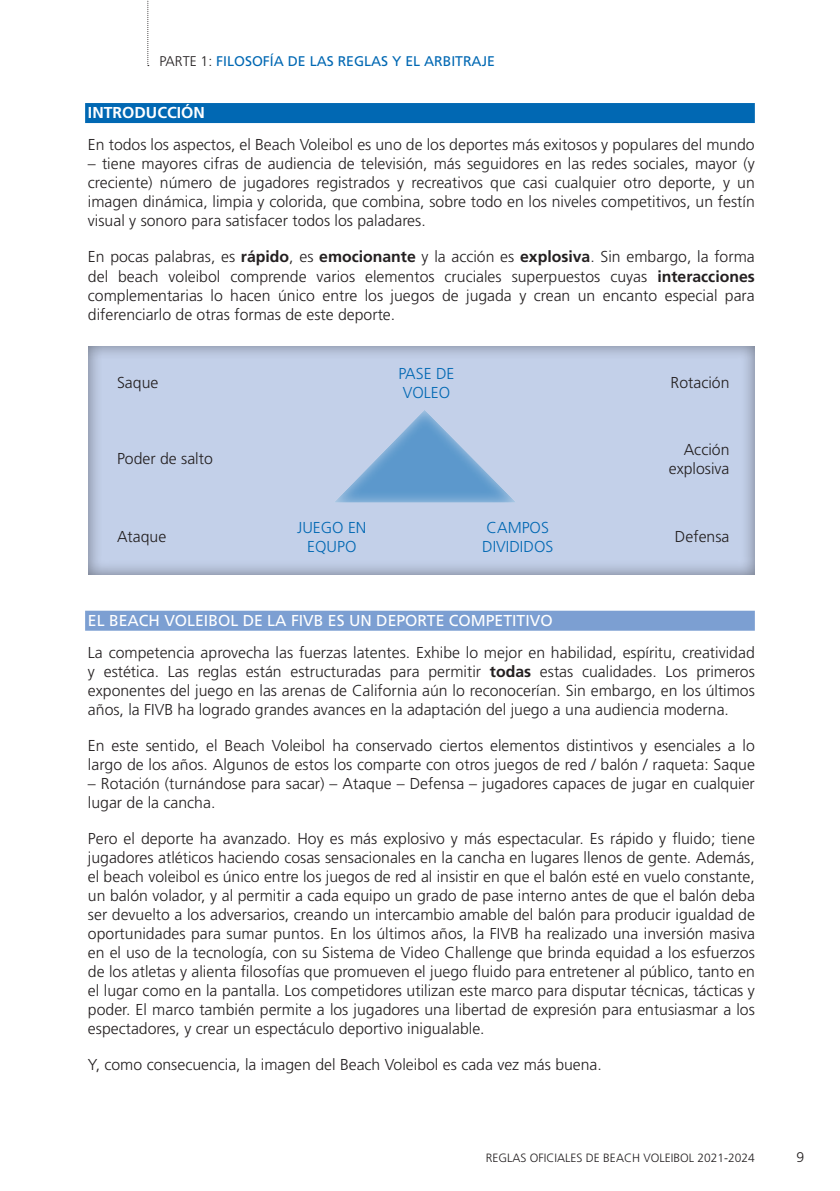
<style>
.page{position:relative;width:840px;height:1191px;background:#fff}
.page>*{position:absolute;margin:0;border:0;box-sizing:border-box;transform-origin:0 0}
.t1{font:300 15.8px/19px "Frutiger LT Std";color:#231f20;text-align:justify}
.t2{font:15.8px "Frutiger LT Std";color:#fff}
.t3{font:300 15.8px/19px "Frutiger LT Std";color:#0168b3}
.t4{font:700 15.8px "Frutiger";color:#fff}
.t5{font:14px "Frutiger LT Std";color:#0168b3}
.t6{font:300 14px "Frutiger LT Std";color:#231f20}
.t7{font:300 12px "Frutiger LT Std";color:#231f20}
.s1{font-weight:300;color:#231f20}
.s2{font-weight:700}
</style>
<div class="page">
<svg style="left:147px;top:0;width:2px;height:66px"></svg>
<div style="left:85px;top:103px;width:669px;height:20px;background:#0168b3"></div>
<div style="left:85px;top:610px;width:669px;height:20px;background:#7c9fd2"></div>
<div style="left:86px;top:343px;width:670px;height:232px;background:#231f20;opacity:.5"></div>
<div style="left:331px;top:408px;width:185px;height:95px;background:#fff;opacity:.75"></div>
<p class="t5" style="left:159px;top:53px;width:337px"><span class="s1">PARTE 1:</span> FILOSOFÍA DE LAS REGLAS Y EL ARBITRAJE</p>
<p class="t4" style="left:88px;top:104px;width:118px">INTRODUCCIÓN</p>
<p class="t1" style="left:88px;top:136px;width:668px">En todos los aspectos, el Beach Voleibol es uno de los deportes más exitosos y populares del mundo</p>
<p class="t1" style="left:88px;top:155px;width:668px">– tiene mayores cifras de audiencia de televisión, más seguidores en las redes sociales, mayor (y creciente) número de jugadores registrados y recreativos que casi cualquier otro deporte, y un imagen dinámica, limpia y colorida, que combina, sobre todo en los niveles competitivos, un festín visual y sonoro para satisfacer todos los paladares.</p>
<p class="t1" style="left:88px;top:248px;width:668px">En pocas palabras, es <span class="s2">rápido</span>, es <span class="s2">emocionante</span> y la acción es <span class="s2">explosiva</span>. Sin embargo, la forma del beach voleibol comprende varios elementos cruciales superpuestos cuyas <span class="s2">interacciones </span>complementarias lo hacen único entre los juegos de jugada y crean un encanto especial para diferenciarlo de otras formas de este deporte.</p>
<p class="t3" style="left:398px;top:364px;width:57px">PASE DE<br>VOLEO</p>
<p class="t1" style="left:117px;top:374px;width:43px">Saque</p>
<p class="t1" style="left:670px;top:374px;width:60px">Rotación</p>
<p class="t1" style="left:117px;top:449px;width:97px">Poder de salto</p>
<p class="t1" style="left:117px;top:527px;width:51px">Ataque</p>
<p class="t3" style="left:297px;top:518px;width:71px;text-align:center">JUEGO EN<br>EQUPO</p>
<p class="t3" style="left:482px;top:518px;width:73px">CAMPOS<br>DIVIDIDOS</p>
<p class="t1" style="left:668px;top:440px;width:62px;text-align:right">Acción explosiva</p>
<p class="t1" style="left:674px;top:527px;width:56px">Defensa</p>
<p class="t2" style="left:88px;top:611px;width:466px">EL BEACH VOLEIBOL DE LA FIVB ES UN DEPORTE COMPETITIVO</p>
<p class="t1" style="left:88px;top:643px;width:668px">La competencia aprovecha las fuerzas latentes. Exhibe lo mejor en habilidad, espíritu, creatividad y estética. Las reglas están estructuradas para permitir <span class="s2">todas</span> estas cualidades. Los primeros exponentes del juego en las arenas de California aún lo reconocerían. Sin embargo, en los últimos años, la FIVB ha logrado grandes avances en la adaptación del juego a una audiencia moderna.</p>
<p class="t1" style="left:88px;top:736px;width:668px">En este sentido, el Beach Voleibol ha conservado ciertos elementos distintivos y esenciales a lo largo de los años. Algunos de estos los comparte con otros juegos de red / balón / raqueta: Saque</p>
<p class="t1" style="left:88px;top:774px;width:668px">– Rotación (turnándose para sacar) – Ataque – Defensa – jugadores capaces de jugar en cualquier lugar de la cancha.</p>
<p class="t1" style="left:88px;top:829px;width:668px">Pero el deporte ha avanzado. Hoy es más explosivo y más espectacular. Es rápido y fluido; tiene jugadores atléticos haciendo cosas sensacionales en la cancha en lugares llenos de gente. Además, el beach voleibol es único entre los juegos de red al insistir en que el balón esté en vuelo constante, un balón volador, y al permitir a cada equipo un grado de pase interno antes de que el balón deba ser devuelto a los adversarios, creando un intercambio amable del balón para producir igualdad de oportunidades para sumar puntos. En los últimos años, la FIVB ha realizado una inversión masiva en el uso de la tecnología, con su Sistema de Video Challenge que brinda equidad a los esfuerzos de los atletas y alienta filosofías que promueven el juego fluido para entretener al público, tanto en el lugar como en la pantalla. Los competidores utilizan este marco para disputar técnicas, tácticas y poder. El marco también permite a los jugadores una libertad de expresión para entusiasmar a los espectadores, y crear un espectáculo deportivo inigualable.</p>
<p class="t1" style="left:88px;top:1055px;width:515px">Y, como consecuencia, la imagen del Beach Voleibol es cada vez más buena.</p>
<p class="t7" style="left:485px;top:1151px;width:270px">REGLAS OFICIALES DE BEACH VOLEIBOL 2021-2024</p>
<p class="t6" style="left:795px;top:1149px;width:9px">9</p>
</div>
